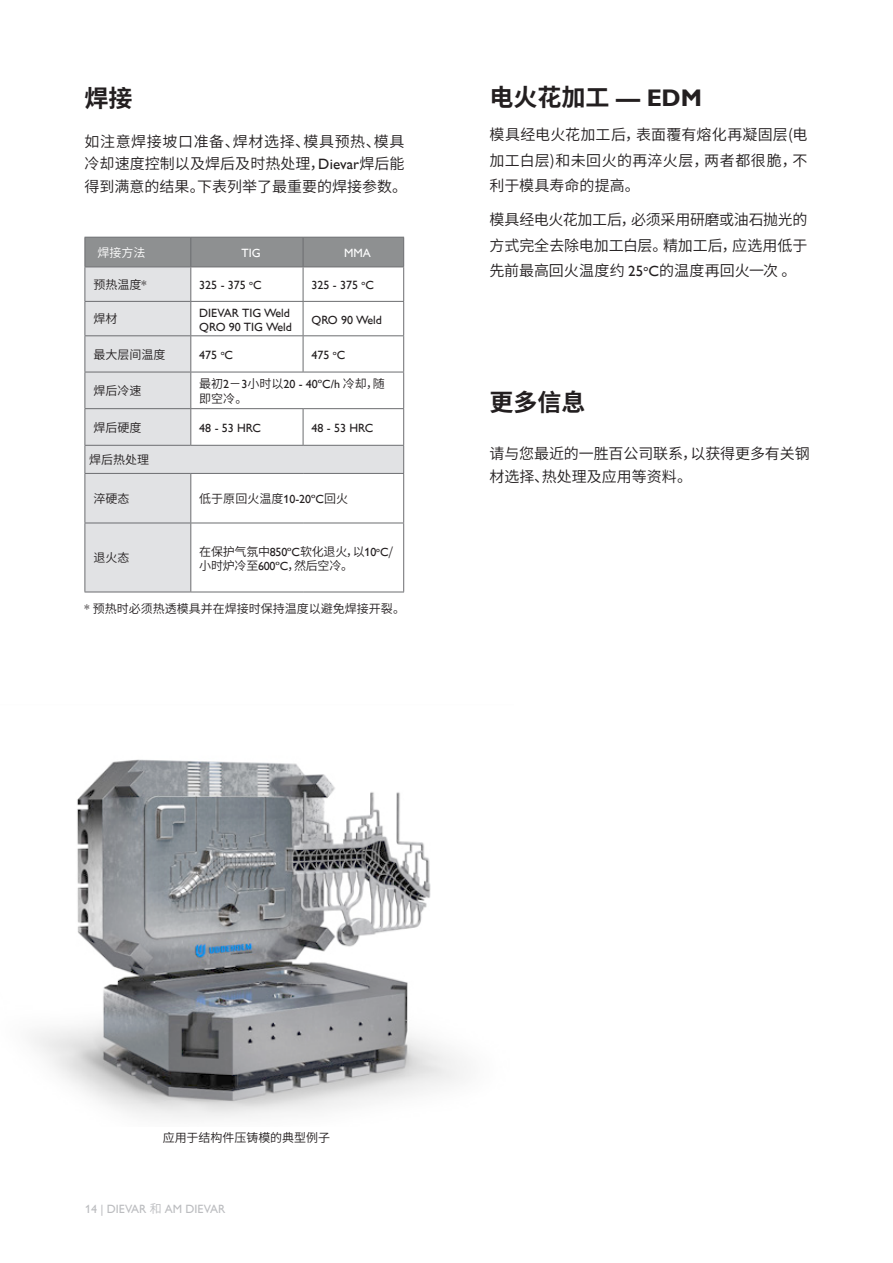
<style>
.page{position:relative;width:893px;height:1263px;background:#fff}
.page>*{position:absolute;margin:0;border:0;box-sizing:border-box;transform-origin:0 0}
.Heading{font:700 24px "Source Han Sans CN";color:#231f20}
.Body{font:700 24px "Source Han Sans CN";color:#231f20}
.Body-2{font:15px/25.5px "Source Han Sans CN";color:#231f20}
.Table_texts{font:12px "Assab Gill";color:#231f20}
.Table_texts-2{font:12px "Source Han Sans CN";color:#231f20}
.Table_texts-3{font:12px/14.4px "Source Han Sans CN";letter-spacing:-.02em;color:#231f20}
.t1{font:12px "Assab Gill";color:#bcbdc0}
.Tabelltext{font:12px "Source Han Sans CN";letter-spacing:-.005em;color:#231f20}
.Table_texts-4{font:12px "Assab Gill";color:#fff}
.Table_texts-5{font:12px "Source Han Sans CN";color:#fff}
.s1{font-family:"Assab Gill"}
.s2{font-family:"Source Han Sans CN"}
</style>
<div class="page">
<svg style="left:86px;top:373px;width:317px;height:219px"></svg>
<svg style="left:85px;top:237px;width:319px;height:135px"></svg>
<hr style="left:85px;top:267px;width:106px;height:1px;background:#6c6d70">
<hr style="left:85px;top:267px;width:1px;height:34px;background:#6c6d70">
<hr style="left:191px;top:267px;width:112px;height:1px;background:#6c6d70">
<hr style="left:190px;top:267px;width:1px;height:34px;background:#6c6d70">
<hr style="left:303px;top:267px;width:101px;height:1px;background:#6c6d70">
<hr style="left:303px;top:267px;width:1px;height:34px;background:#6c6d70">
<hr style="left:403px;top:267px;width:1px;height:34px;background:#6c6d70">
<hr style="left:85px;top:301px;width:106px;height:1px;background:#6c6d70">
<hr style="left:85px;top:302px;width:1px;height:33px;background:#6c6d70">
<hr style="left:191px;top:301px;width:112px;height:1px;background:#6c6d70">
<hr style="left:190px;top:302px;width:1px;height:33px;background:#6c6d70">
<hr style="left:303px;top:301px;width:101px;height:1px;background:#6c6d70">
<hr style="left:303px;top:302px;width:1px;height:33px;background:#6c6d70">
<hr style="left:403px;top:302px;width:1px;height:33px;background:#6c6d70">
<hr style="left:85px;top:335px;width:106px;height:1px;background:#6c6d70">
<hr style="left:85px;top:336px;width:1px;height:36px;background:#6c6d70">
<hr style="left:191px;top:335px;width:112px;height:1px;background:#6c6d70">
<hr style="left:190px;top:336px;width:1px;height:36px;background:#6c6d70">
<hr style="left:303px;top:335px;width:101px;height:1px;background:#6c6d70">
<hr style="left:303px;top:336px;width:1px;height:36px;background:#6c6d70">
<hr style="left:403px;top:336px;width:1px;height:36px;background:#6c6d70">
<hr style="left:85px;top:372px;width:106px;height:1px;background:#6c6d70">
<hr style="left:85px;top:372px;width:1px;height:36px;background:#6c6d70">
<hr style="left:191px;top:372px;width:112px;height:1px;background:#6c6d70">
<hr style="left:190px;top:372px;width:1px;height:36px;background:#6c6d70">
<hr style="left:303px;top:372px;width:101px;height:1px;background:#6c6d70">
<hr style="left:403px;top:372px;width:1px;height:36px;background:#6c6d70">
<hr style="left:85px;top:408px;width:106px;height:1px;background:#6c6d70">
<hr style="left:85px;top:409px;width:1px;height:36px;background:#6c6d70">
<hr style="left:191px;top:408px;width:112px;height:1px;background:#6c6d70">
<hr style="left:190px;top:409px;width:1px;height:36px;background:#6c6d70">
<hr style="left:303px;top:408px;width:101px;height:1px;background:#6c6d70">
<hr style="left:303px;top:409px;width:1px;height:36px;background:#6c6d70">
<hr style="left:403px;top:409px;width:1px;height:36px;background:#6c6d70">
<hr style="left:85px;top:474px;width:1px;height:49px;background:#6c6d70">
<hr style="left:190px;top:474px;width:1px;height:49px;background:#6c6d70">
<hr style="left:403px;top:474px;width:1px;height:49px;background:#6c6d70">
<hr style="left:85px;top:523px;width:106px;height:1px;background:#6c6d70">
<hr style="left:85px;top:523px;width:1px;height:69px;background:#6c6d70">
<hr style="left:191px;top:523px;width:112px;height:1px;background:#6c6d70">
<hr style="left:190px;top:523px;width:1px;height:69px;background:#6c6d70">
<hr style="left:303px;top:523px;width:101px;height:1px;background:#6c6d70">
<hr style="left:403px;top:523px;width:1px;height:69px;background:#6c6d70">
<hr style="left:85px;top:592px;width:106px;height:1px;background:#6c6d70">
<hr style="left:191px;top:592px;width:112px;height:1px;background:#6c6d70">
<hr style="left:303px;top:592px;width:101px;height:1px;background:#6c6d70">
<hr style="left:85px;top:445px;width:106px;height:1px;background:#6c6d70">
<svg style="left:85px;top:446px;width:1px;height:27px"></svg>
<hr style="left:191px;top:445px;width:112px;height:1px;background:#6c6d70">
<hr style="left:303px;top:445px;width:101px;height:1px;background:#6c6d70">
<svg style="left:403px;top:446px;width:1px;height:27px"></svg>
<hr style="left:85px;top:473px;width:106px;height:1px;background:#6c6d70">
<hr style="left:191px;top:473px;width:112px;height:1px;background:#6c6d70">
<hr style="left:303px;top:473px;width:101px;height:1px;background:#6c6d70">
<img style="left:33px;top:759px;width:433px;height:359px">
<p class="Heading" style="left:85px;top:85px;width:49px">焊接</p>
<p class="Body-2" style="left:85px;top:130px;width:324px;line-height:22.5px">如注意焊接坡口准备、焊材选择、模具预热、模具冷却速度控制以及焊后及时热处理，<span class="s1">Dievar</span>焊后能得到满意的结果。下表列举了最重要的焊接参数。</p>
<p class="Table_texts-5" style="left:98px;top:246px;width:49px">焊接方法</p>
<p class="Table_texts-4" style="left:241px;top:247px;width:21px">TIG</p>
<p class="Table_texts-4" style="left:344px;top:247px;width:28px">MMA</p>
<p class="Table_texts-2" style="left:93px;top:278px;width:55px">预热温度<span class="s1">*</span></p>
<p class="Table_texts" style="left:199px;top:279px;width:64px">325 - 375 <sup>o</sup>C</p>
<p class="Table_texts" style="left:312px;top:279px;width:64px">325 - 375 <sup>o</sup>C</p>
<p class="Table_texts-2" style="left:93px;top:312px;width:26px">焊材</p>
<p class="Table_texts" style="left:199px;top:306px;width:92px">DIEVAR TIG Weld</p>
<p class="Table_texts" style="left:199px;top:321px;width:94px">QRO 90 TIG Weld</p>
<p class="Table_texts" style="left:312px;top:313px;width:72px">QRO 90 Weld</p>
<p class="Table_texts-2" style="left:93px;top:348px;width:74px">最大层间温度</p>
<p class="Table_texts" style="left:199px;top:349px;width:35px">475 <sup>o</sup>C</p>
<p class="Table_texts" style="left:312px;top:349px;width:35px">475 <sup>o</sup>C</p>
<p class="Table_texts-2" style="left:93px;top:384px;width:50px">焊后冷速</p>
<p class="Table_texts" style="left:199px;top:378px;width:187px"><span class="s2">最初</span>2<span class="s2">－</span>3<span class="s2">小时以</span>20 - 40ºC/h <span class="s2">冷却，随</span></p>
<p class="Table_texts-2" style="left:199px;top:392px;width:50px">即空冷。</p>
<p class="Table_texts-2" style="left:93px;top:421px;width:50px">焊后硬度</p>
<p class="Table_texts" style="left:199px;top:422px;width:63px">48 - 53 HRC</p>
<p class="Table_texts" style="left:312px;top:422px;width:63px">48 - 53 HRC</p>
<p class="Table_texts-2" style="left:89px;top:453px;width:62px">焊后热处理</p>
<p class="Table_texts-2" style="left:93px;top:492px;width:38px">淬硬态</p>
<p class="Table_texts-2" style="left:199px;top:492px;width:150px">低于原回火温度<span class="s1">10-20ºC</span>回火</p>
<p class="Table_texts-2" style="left:93px;top:551px;width:38px">退火态</p>
<p class="Table_texts-3" style="left:199px;top:544px;width:195px">在保护气氛中<span class="s1">850ºC</span>软化退火，以<span class="s1">10</span><sup>o</sup><span class="s1">C</span>/小时炉冷至<span class="s1">600ºC</span>，然后空冷。</p>
<p class="Table_texts-2" style="left:85px;top:602px;width:322px"><span class="s1">*</span> 预热时必须热透模具并在焊接时保持温度以避免焊接开裂。</p>
<p class="Heading" style="left:489px;top:84px;width:214px">电火花加工 <span class="s1">— EDM</span></p>
<p class="Body-2" style="left:489px;top:122px;width:320px;text-align:justify">模具经电火花加工后，表面覆有熔化再凝固层(电加工白层)和未回火的再淬火层，两者都很脆，不利于模具寿命的提高。</p>
<p class="Body-2" style="left:489px;top:207px;width:320px;text-align:justify">模具经电火花加工后，必须采用研磨或油石抛光的方式完全去除电加工白层。精加工后，应选用低于先前最高回火温度约 <span class="s1">25</span><sup>o</sup><span class="s1">C</span>的温度再回火一次 。</p>
<p class="Body" style="left:489px;top:389px;width:97px">更多信息</p>
<p class="Body-2" style="left:489px;top:443px;width:322px;line-height:22.5px">请与您最近的一胜百公司联系，以获得更多有关钢材选择、热处理及应用等资料。</p>
<p class="Tabelltext" style="left:163px;top:1131px;width:169px">应用于结构件压铸模的典型例子</p>
<p class="t1" style="left:85px;top:1202px;width:142px">14 | DIEVAR <span class="s2">和</span> AM DIEVAR</p>
</div>
